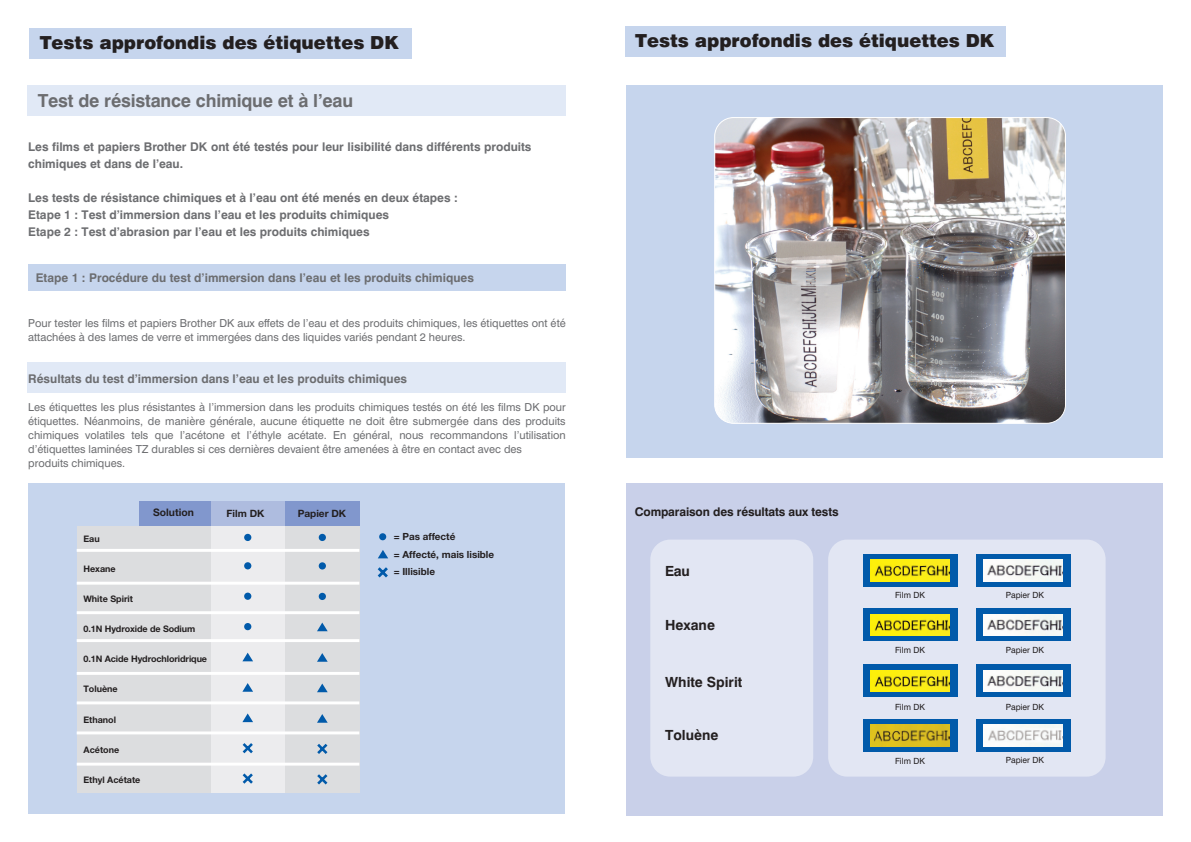
<style>
.page{position:relative;width:1191px;height:842px;background:#fff}
.page>*{position:absolute;margin:0;border:0;box-sizing:border-box;transform-origin:0 0}
.t1{font:900 18px "Swiss 721 BT";color:#231f20}
.t2{font:700 18px "Swiss 721 BT";letter-spacing:-.01em;color:#6c6d70}
.t3{font:700 14px "Swiss 721 BT";color:#231f20}
.t4{font:700 12px/17px "Swiss 721 BT";color:#6c6d70}
.t5{font:700 12px "Swiss 721 BT";letter-spacing:-.01em;color:#231f20}
.t6{font:11px/14px "Swiss 721 BT";color:#6c6d70}
.t7{font:700 10.4px "Helvetica Neue";color:#231f20}
.t8{font:700 10.1px "Helvetica Neue";color:#231f20}
.t9{font:700 9.9px/18.8px "Helvetica Neue";color:#231f20}
.t10{font:700 9px "Helvetica Neue";color:#231f20}
.t11{font:8.5px "Swiss 721 BT";color:#231f20}
</style>
<div class="page">
<div style="left:28px;top:483px;width:537px;height:330px;background:#c6d5ed"></div>
<div style="left:625px;top:85px;width:537px;height:373px;background:#c6d5ed"></div>
<div style="left:625px;top:483px;width:537px;height:332px;background:#c9d0e9"></div>
<div style="left:28px;top:363px;width:538px;height:30px;background:#e1e9f6"></div>
<div style="left:650px;top:540px;width:163px;height:237px;background:#e2e6f3;border-radius:20px"></div>
<img style="left:716px;top:119px;width:348px;height:303px">
<div style="left:714px;top:117px;width:352px;height:307px;border:1px solid #fff;border-radius:19px"></div>
<div style="left:29px;top:264px;width:537px;height:27px;background:#c6d5ed"></div>
<svg style="left:377px;top:567px;width:11px;height:11px"></svg>
<div style="left:379px;top:533px;width:7px;height:7px;background:#015aaa;border-radius:50%"></div>
<svg style="left:378px;top:550px;width:10px;height:8px"></svg>
<div style="left:139px;top:501px;width:72px;height:25px;background:#8197cd"></div>
<div style="left:285px;top:501px;width:74px;height:25px;background:#8197cd"></div>
<div style="left:211px;top:501px;width:74px;height:25px;background:#aebcdf"></div>
<div style="left:77px;top:526px;width:282px;height:267px;background:#dcdddf"></div>
<div style="left:211px;top:526px;width:74px;height:267px;background:#ececee"></div>
<hr style="left:77px;top:549px;width:282px;height:3px;background:#fff">
<hr style="left:77px;top:582px;width:282px;height:3px;background:#fff">
<hr style="left:77px;top:611px;width:282px;height:3px;background:#fff">
<hr style="left:77px;top:639px;width:282px;height:3px;background:#fff">
<hr style="left:77px;top:672px;width:282px;height:3px;background:#fff">
<hr style="left:77px;top:701px;width:282px;height:3px;background:#fff">
<hr style="left:77px;top:731px;width:282px;height:3px;background:#fff">
<hr style="left:77px;top:763px;width:282px;height:3px;background:#fff">
<div style="left:244px;top:534px;width:7px;height:7px;background:#015aaa;border-radius:50%"></div>
<div style="left:244px;top:562px;width:7px;height:7px;background:#015aaa;border-radius:50%"></div>
<div style="left:244px;top:593px;width:7px;height:7px;background:#015aaa;border-radius:50%"></div>
<div style="left:244px;top:623px;width:7px;height:7px;background:#015aaa;border-radius:50%"></div>
<div style="left:319px;top:534px;width:7px;height:7px;background:#015aaa;border-radius:50%"></div>
<div style="left:319px;top:562px;width:7px;height:7px;background:#015aaa;border-radius:50%"></div>
<div style="left:319px;top:593px;width:7px;height:7px;background:#015aaa;border-radius:50%"></div>
<svg style="left:242px;top:653px;width:11px;height:8px"></svg>
<svg style="left:242px;top:683px;width:11px;height:9px"></svg>
<svg style="left:242px;top:713px;width:11px;height:9px"></svg>
<svg style="left:317px;top:622px;width:11px;height:9px"></svg>
<svg style="left:317px;top:653px;width:11px;height:9px"></svg>
<svg style="left:317px;top:683px;width:11px;height:9px"></svg>
<svg style="left:317px;top:714px;width:11px;height:9px"></svg>
<svg style="left:242px;top:743px;width:88px;height:42px"></svg>
<div style="left:828px;top:540px;width:277px;height:237px;background:#e2e6f3;border-radius:19px"></div>
<svg style="left:976px;top:719px;width:94px;height:33px"></svg>
<img style="left:983px;top:725px;width:79px;height:21px">
<div style="left:976px;top:608px;width:94px;height:33px;background:#015aaa"></div>
<img style="left:983px;top:614px;width:80px;height:22px">
<div style="left:976px;top:664px;width:94px;height:33px;background:#015aaa"></div>
<img style="left:983px;top:670px;width:80px;height:22px">
<div style="left:976px;top:554px;width:94px;height:33px;background:#015aaa"></div>
<img style="left:983px;top:560px;width:80px;height:21px">
<svg style="left:863px;top:719px;width:94px;height:33px"></svg>
<img style="left:870px;top:725px;width:79px;height:21px">
<div style="left:863px;top:608px;width:94px;height:33px;background:#015aaa"></div>
<img style="left:870px;top:614px;width:79px;height:22px">
<div style="left:863px;top:664px;width:94px;height:33px;background:#015aaa"></div>
<img style="left:870px;top:670px;width:79px;height:22px">
<svg style="left:863px;top:554px;width:94px;height:33px"></svg>
<img style="left:870px;top:560px;width:79px;height:21px">
<div style="left:29px;top:29px;width:383px;height:30px;background:#c6d5ed"></div>
<div style="left:28px;top:85px;width:538px;height:30px;background:#e1e9f6"></div>
<div style="left:625px;top:27px;width:380px;height:30px;background:#c6d5ed"></div>
<h1 class="t1" style="left:40px;top:32px;width:360px">Tests approfondis des étiquettes DK</h1>
<h1 class="t2" style="left:38px;top:90px;width:317px">Test de résistance chimique et à l’eau</h1>
<p class="t4" style="left:28px;top:138px;width:504px">Les films et papiers Brother DK ont été testés pour leur lisibilité dans différents produits chimiques et dans de l’eau.</p>
<p class="t4" style="left:28px;top:189px;width:431px">Les tests de résistance chimiques et à l’eau ont été menés en deux étapes :<br>Etape 1 : Test d’immersion dans l’eau et les produits chimiques<br>Etape 2 : Test d’abrasion par l’eau et les produits chimiques</p>
<p class="t4" style="left:36px;top:269px;width:440px">Etape 1 : Procédure du test d’immersion dans l’eau et les produits chimiques</p>
<p class="t6" style="left:28px;top:316px;width:539px">Pour tester les films et papiers Brother DK aux effets de l’eau et des produits chimiques, les étiquettes ont été attachées à des lames de verre et immergées dans des liquides variés pendant 2 heures.</p>
<p class="t4" style="left:28px;top:370px;width:380px">Résultats du test d’immersion dans l’eau et les produits chimiques</p>
<p class="t6" style="left:28px;top:400px;width:539px">Les étiquettes les plus résistantes à l’immersion dans les produits chimiques testés on été les films DK pour étiquettes. Néanmoins, de manière générale, aucune étiquette ne doit être submergée dans des produits chimiques volatiles tels que l’acétone et l’éthyle acétate. En général, nous recommandons l’utilisation d’étiquettes laminées TZ durables si ces dernières devaient être amenées à être en contact avec des<br>produits chimiques.</p>
<p class="t10" style="left:83px;top:533px;width:18px">Eau</p>
<p class="t10" style="left:83px;top:563px;width:34px">Hexane</p>
<p class="t10" style="left:83px;top:593px;width:51px">White Spirit</p>
<p class="t7" style="left:153px;top:506px;width:42px">Solution</p>
<p class="t10" style="left:83px;top:623px;width:113px">0.1N Hydroxide de Sodium</p>
<p class="t10" style="left:83px;top:654px;width:125px">0.1N Acide Hydrochloridrique</p>
<p class="t10" style="left:83px;top:684px;width:36px">Toluène</p>
<p class="t10" style="left:83px;top:714px;width:34px">Ethanol</p>
<p class="t10" style="left:84px;top:744px;width:37px">Acétone</p>
<p class="t10" style="left:83px;top:774px;width:58px">Ethyl Acétate</p>
<p class="t8" style="left:227px;top:507px;width:39px">Film DK</p>
<p class="t8" style="left:298px;top:507px;width:50px">Papier DK</p>
<p class="t9" style="left:394px;top:526px;width:102px">= Pas affecté<br>= Affecté, mais lisible</p>
<p class="t9" style="left:394px;top:561px;width:43px">= Illisible</p>
<h1 class="t1" style="left:635px;top:30px;width:360px">Tests approfondis des étiquettes DK</h1>
<p class="t5" style="left:634px;top:505px;width:205px">Comparaison des résultats aux tests</p>
<p class="t3" style="left:665px;top:562px;width:26px">Eau</p>
<p class="t3" style="left:665px;top:616px;width:51px">Hexane</p>
<p class="t3" style="left:665px;top:673px;width:79px">White Spirit</p>
<p class="t3" style="left:665px;top:726px;width:55px">Toluène</p>
<p class="t11" style="left:895px;top:590px;width:31px">Film DK</p>
<p class="t11" style="left:895px;top:645px;width:31px">Film DK</p>
<p class="t11" style="left:895px;top:701px;width:31px">Film DK</p>
<p class="t11" style="left:895px;top:755px;width:31px">Film DK</p>
<p class="t11" style="left:1005px;top:590px;width:40px">Papier DK</p>
<p class="t11" style="left:1005px;top:645px;width:40px">Papier DK</p>
<p class="t11" style="left:1005px;top:701px;width:40px">Papier DK</p>
<p class="t11" style="left:1005px;top:755px;width:40px">Papier DK</p>
</div>
